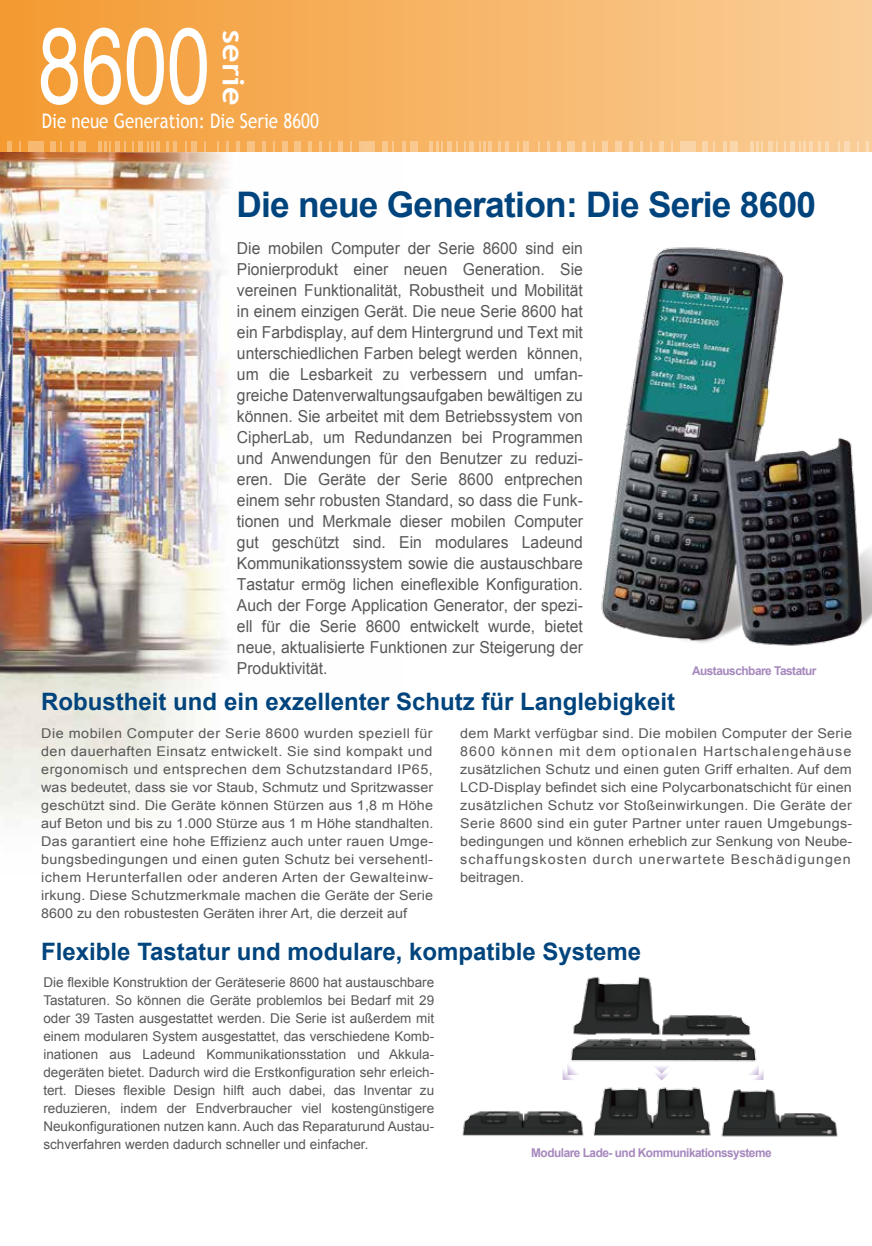
<style>
.page{position:relative;width:872px;height:1246px;background:#fff}
.page>*{position:absolute;margin:0;border:0;box-sizing:border-box;transform-origin:0 0}
.t1{font:106.95px "Helvetica";color:#fff;scale:.72 1}
.t2{font:700 35.25px "Arial";letter-spacing:-.02em;color:#00447d}
.t3{font:700 29.85px "Trebuchet MS";letter-spacing:.015em;color:#fff;scale:1.07 1}
.t4{font:700 24px "Arial";color:#00447d}
.t5{font:20.1px "Trebuchet MS";letter-spacing:.005em;color:#fff;scale:.84 1}
.t6{font:16.5px/21px "Arial";color:#595757;text-align:justify;scale:.95 1}
.t7{font:13.5px/18px "Arial";color:#595757;text-align:justify;scale:1.06 1}
.t8{font:13.5px/18px "Arial";color:#595757;text-align:justify}
.t9{font:700 12.15px "Arial";letter-spacing:-.04em;color:#a688bd}
</style>
<div class="page">
<img style="left:0;top:152px;width:229px;height:667px">
<div style="left:0;top:0;width:872px;height:152px;background:linear-gradient(to right,#f39a31,#face99)"></div>
<div style="left:360px;top:141px;width:15px;height:11px;background:#f8c78c"></div>
<hr style="left:402px;top:141px;width:4px;height:11px;background:#f9c890">
<svg style="left:392px;top:141px;width:2px;height:11px"></svg>
<div style="left:447px;top:141px;width:5px;height:11px;background:#f9cb93"></div>
<div style="left:382px;top:141px;width:5px;height:11px;background:#f9c88e"></div>
<div style="left:410px;top:141px;width:7px;height:11px;background:#f9c991"></div>
<hr style="left:429px;top:141px;width:4px;height:11px;background:#f9ca92">
<svg style="left:435px;top:141px;width:7px;height:11px"></svg>
<div style="left:469px;top:141px;width:5px;height:11px;background:#f9cb95"></div>
<div style="left:523px;top:141px;width:6px;height:11px;background:#facd99"></div>
<svg style="left:498px;top:141px;width:10px;height:11px"></svg>
<hr style="left:488px;top:141px;width:4px;height:11px;background:#f9cc97">
<svg style="left:479px;top:141px;width:7px;height:11px"></svg>
<div style="left:294px;top:141px;width:7px;height:11px;background:#f8c486"></div>
<svg style="left:262px;top:141px;width:3px;height:11px"></svg>
<div style="left:282px;top:141px;width:5px;height:11px;background:#f8c485"></div>
<div style="left:247px;top:141px;width:7px;height:11px;background:#f7c282"></div>
<hr style="left:236px;top:141px;width:4px;height:11px;background:#f7c181">
<svg style="left:217px;top:141px;width:2px;height:11px"></svg>
<svg style="left:226px;top:141px;width:3px;height:11px"></svg>
<svg style="left:350px;top:141px;width:2px;height:11px"></svg>
<div style="left:338px;top:141px;width:5px;height:11px;background:#f8c68a"></div>
<hr style="left:308px;top:141px;width:4px;height:11px;background:#f8c587">
<svg style="left:329px;top:141px;width:2px;height:11px"></svg>
<svg style="left:319px;top:141px;width:3px;height:11px"></svg>
<div style="left:680px;top:141px;width:15px;height:11px;background:#fad4a7"></div>
<svg style="left:722px;top:141px;width:4px;height:11px"></svg>
<svg style="left:712px;top:141px;width:2px;height:11px"></svg>
<svg style="left:776px;top:141px;width:2px;height:11px"></svg>
<div style="left:767px;top:141px;width:5px;height:11px;background:#fad8ae"></div>
<div style="left:702px;top:141px;width:6px;height:11px;background:#fad5a9"></div>
<div style="left:730px;top:141px;width:7px;height:11px;background:#fad6ab"></div>
<svg style="left:750px;top:141px;width:13px;height:11px"></svg>
<hr style="left:825px;top:141px;width:4px;height:11px;background:#fbdab3">
<svg style="left:837px;top:141px;width:2px;height:11px"></svg>
<svg style="left:784px;top:141px;width:2px;height:11px"></svg>
<div style="left:790px;top:141px;width:5px;height:11px;background:#fbd9b0"></div>
<div style="left:843px;top:141px;width:6px;height:11px;background:#fbdbb5"></div>
<svg style="left:818px;top:141px;width:3px;height:11px"></svg>
<svg style="left:808px;top:141px;width:4px;height:11px"></svg>
<svg style="left:799px;top:141px;width:7px;height:11px"></svg>
<div style="left:615px;top:141px;width:6px;height:11px;background:#fad2a2"></div>
<hr style="left:582px;top:141px;width:4px;height:11px;background:#fad09e">
<svg style="left:593px;top:141px;width:2px;height:11px"></svg>
<div style="left:602px;top:141px;width:6px;height:11px;background:#fad1a0"></div>
<div style="left:568px;top:141px;width:7px;height:11px;background:#facf9e"></div>
<svg style="left:557px;top:141px;width:3px;height:11px"></svg>
<svg style="left:547px;top:141px;width:2px;height:11px"></svg>
<svg style="left:671px;top:141px;width:2px;height:11px"></svg>
<hr style="left:659px;top:141px;width:4px;height:11px;background:#fad3a5">
<svg style="left:629px;top:141px;width:3px;height:11px"></svg>
<svg style="left:640px;top:141px;width:2px;height:11px"></svg>
<div style="left:28px;top:141px;width:15px;height:11px;background:#f7b970"></div>
<svg style="left:71px;top:141px;width:3px;height:11px"></svg>
<svg style="left:60px;top:141px;width:2px;height:11px"></svg>
<svg style="left:124px;top:141px;width:2px;height:11px"></svg>
<div style="left:115px;top:141px;width:5px;height:11px;background:#f7bd78"></div>
<div style="left:50px;top:141px;width:6px;height:11px;background:#f7ba72"></div>
<div style="left:78px;top:141px;width:7px;height:11px;background:#f7bb74"></div>
<svg style="left:98px;top:141px;width:13px;height:11px"></svg>
<hr style="left:173px;top:141px;width:4px;height:11px;background:#f7bf7d">
<svg style="left:185px;top:141px;width:2px;height:11px"></svg>
<svg style="left:132px;top:141px;width:2px;height:11px"></svg>
<div style="left:138px;top:141px;width:5px;height:11px;background:#f7be7a"></div>
<div style="left:191px;top:141px;width:6px;height:11px;background:#f7bf7e"></div>
<svg style="left:166px;top:141px;width:3px;height:11px"></svg>
<svg style="left:147px;top:141px;width:13px;height:11px"></svg>
<svg style="left:19px;top:141px;width:2px;height:11px"></svg>
<div style="left:7px;top:141px;width:5px;height:11px;background:#f6b86e"></div>
<svg style="left:865px;top:141px;width:3px;height:11px"></svg>
<img style="left:601px;top:247px;width:271px;height:399px">
<img style="left:721px;top:1089px;width:117px;height:48px">
<img style="left:593px;top:1080px;width:118px;height:56px">
<img style="left:462px;top:1111px;width:122px;height:25px">
<img style="left:665px;top:1015px;width:86px;height:19px">
<img style="left:571px;top:1034px;width:186px;height:28px">
<img style="left:571px;top:977px;width:94px;height:61px">
<svg style="left:654px;top:1066px;width:15px;height:14px"></svg>
<svg style="left:562px;top:1058px;width:22px;height:22px"></svg>
<svg style="left:742px;top:1058px;width:22px;height:22px"></svg>
<h1 class="t1" style="left:38px;top:3px;width:240px">8600</h1>
<h3 class="t3" style="left:252px;top:30px;width:72px;rotate:90deg">serie</h3>
<h3 class="t5" style="left:42px;top:109px;width:331px">Die neue Generation: Die Serie 8600</h3>
<h2 class="t2" style="left:236px;top:181px;width:581px">Die neue Generation: Die Serie 8600</h2>
<p class="t6" style="left:237px;top:238px;width:366px">Die mobilen Computer der Serie 8600 sind ein Pionierprodukt einer neuen Generation. Sie vereinen Funktionalität, Robustheit und Mobilität in einem einzigen Gerät. Die neue Serie 8600 hat ein Farbdisplay, auf dem Hintergrund und Text mit unterschiedlichen Farben belegt werden können, um die Lesbarkeit zu verbessern und umfan&shy;greiche Datenverwaltungsaufgaben bewältigen zu können. Sie arbeitet mit dem Betriebssystem von CipherLab, um Redundanzen bei Programmen und Anwendungen für den Benutzer zu reduzi&shy;eren. Die Geräte der Serie 8600 entprechen einem sehr robusten Standard, so dass die Funk&shy;tionen und Merkmale dieser mobilen Computer gut geschützt sind. Ein modulares Ladeund Kommunikationssystem sowie die austauschbare Tastatur ermög lichen eineflexible Konfiguration.<br>Auch der Forge Application Generator, der spezi&shy;ell für die Serie 8600 entwickelt wurde, bietet neue, aktualisierte Funktionen zur Steigerung der Produktivität.</p>
<h3 class="t4" style="left:41px;top:686px;width:635px">Robustheit und ein exzellenter Schutz für Langlebigkeit</h3>
<p class="t7" style="left:41px;top:725px;width:371px">Die mobilen Computer der Serie 8600 wurden speziell für den dauerhaften Einsatz entwickelt. Sie sind kompakt und ergonomisch und entsprechen dem Schutzstandard IP65, was bedeutet, dass sie vor Staub, Schmutz und Spritzwasser geschützt sind. Die Geräte können Stürzen aus 1,8 m Höhe auf Beton und bis zu 1.000 Stürze aus 1 m Höhe standhalten.<br>Das garantiert eine hohe Effizienz auch unter rauen Umge&shy;bungsbedingungen und einen guten Schutz bei versehentl&shy;ichem Herunterfallen oder anderen Arten der Gewalteinw&shy;irkung. Diese Schutzmerkmale machen die Geräte der Serie 8600 zu den robustesten Geräten ihrer Art, die derzeit auf</p>
<p class="t7" style="left:460px;top:724px;width:371px">dem Markt verfügbar sind. Die mobilen Computer der Serie 8600 können mit dem optionalen Hartschalengehäuse zusätzlichen Schutz und einen guten Griff erhalten. Auf dem LCD-Display befindet sich eine Polycarbonatschicht für einen zusätzlichen Schutz vor Stoßeinwirkungen. Die Geräte der Serie 8600 sind ein guter Partner unter rauen Umgebungs&shy;bedingungen und können erheblich zur Senkung von Neube&shy;schaffungskosten durch unerwartete Beschädigungen beitragen.</p>
<h3 class="t4" style="left:41px;top:935px;width:601px">Flexible Tastatur und modulare, kompatible Systeme</h3>
<p class="t8" style="left:43px;top:974px;width:392px">Die flexible Konstruktion der Geräteserie 8600 hat austauschbare Tastaturen. So können die Geräte problemlos bei Bedarf mit 29 oder 39 Tasten ausgestattet werden. Die Serie ist außerdem mit einem modularen System ausgestattet, das verschiedene Komb&shy;inationen aus Ladeund Kommunikationsstation und Akkula&shy;degeräten bietet. Dadurch wird die Erstkonfiguration sehr erleich&shy;tert. Dieses flexible Design hilft auch dabei, das Inventar zu reduzieren, indem der Endverbraucher viel kostengünstigere Neukonfigurationen nutzen kann. Auch das Reparaturund Austau&shy;schverfahren werden dadurch schneller und einfacher.</p>
<p class="t9" style="left:692px;top:663px;width:126px">Austauschbare Tastatur</p>
<p class="t9" style="left:531px;top:1145px;width:242px">Modulare Lade- und Kommunikationssysteme</p>
</div>
